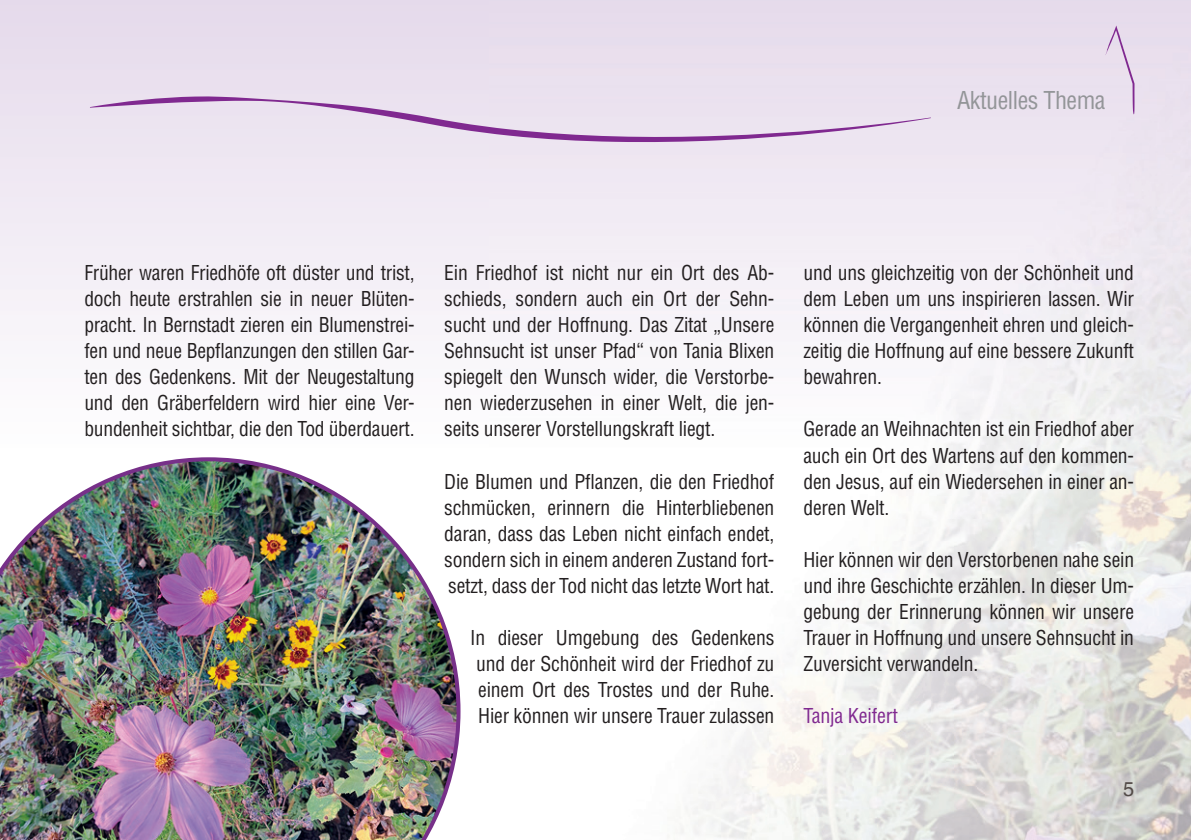
<style>
.page{position:relative;width:1191px;height:840px;background:#fff}
.page>*{position:absolute;margin:0;border:0;box-sizing:border-box;transform-origin:0 0}
.t1{font:condensed 24px "Helvetica LT Std";letter-spacing:-.02em;color:#939598}
.t2{font:condensed 20px/26px "Helvetica LT Std";letter-spacing:-.01em;color:#231f20;text-align:justify}
.t3{font:condensed 20px "Helvetica LT Std";letter-spacing:-.01em;color:#802990}
.t4{font:20px "Helvetica LT Std";color:#524a47}
</style>
<div class="page">
<svg style="left:1190px;top:0;width:1px;height:540px"></svg>
<svg style="left:90px;top:96px;width:841px;height:46px;background:#e1d1e6"></svg>
<svg style="left:1105px;top:26px;width:29px;height:88px;background:#e2d2e7"></svg>
<img style="left:0;top:457px;width:460px;height:382px">
<p class="t1" style="left:957px;top:85px;width:150px">Aktuelles Thema</p>
<p class="t2" style="left:84px;top:260px;width:332px">Früher waren Friedhöfe oft düster und trist, doch heute erstrahlen sie in neuer Blüten&shy;pracht. In Bernstadt zieren ein Blumenstrei&shy;fen und neue Bepflanzungen den stillen Gar&shy;ten des Gedenkens. Mit der Neugestaltung und den Gräberfeldern wird hier eine Ver&shy;bundenheit sichtbar, die den Tod überdauert.</p>
<p class="t2" style="left:444px;top:260px;width:332px">Ein Friedhof ist nicht nur ein Ort des Ab&shy;schieds, sondern auch ein Ort der Sehn&shy;sucht und der Hoffnung. Das Zitat „Unsere Sehnsucht ist unser Pfad“ von Tania Blixen spiegelt den Wunsch wider, die Verstorbe&shy;nen wiederzusehen in einer Welt, die jen&shy;seits unserer Vorstellungskraft liegt.</p>
<p class="t2" style="left:444px;top:468px;width:332px">Die Blumen und Pflanzen, die den Friedhof schmücken, erinnern die Hinterbliebenen daran, dass das Leben nicht einfach endet, sondern sich in einem anderen Zustand fort&shy;setzt, dass der Tod nicht das letzte Wort hat.</p>
<p class="t2" style="left:470px;top:624px;width:306px">In dieser Umgebung des Gedenkens und der Schönheit wird der Friedhof zu einem Ort des Trostes und der Ruhe.<br>Hier können wir unsere Trauer zulassen</p>
<p class="t2" style="left:803px;top:260px;width:332px">und uns gleichzeitig von der Schönheit und dem Leben um uns inspirieren lassen. Wir können die Vergangenheit ehren und gleich&shy;zeitig die Hoffnung auf eine bessere Zukunft bewahren.</p>
<p class="t2" style="left:803px;top:416px;width:332px">Gerade an Weihnachten ist ein Friedhof aber auch ein Ort des Wartens auf den kommen&shy;den Jesus, auf ein Wiedersehen in einer an&shy;deren Welt.</p>
<p class="t2" style="left:803px;top:546px;width:332px">Hier können wir den Verstorbenen nahe sein und ihre Geschichte erzählen. In dieser Um&shy;gebung der Erinnerung können wir unsere Trauer in Hoffnung und unsere Sehnsucht in Zuversicht verwandeln.</p>
<p class="t3" style="left:803px;top:702px;width:96px">Tanja Keifert</p>
<p class="t4" style="left:1123px;top:777px;width:13px">5</p>
</div>
